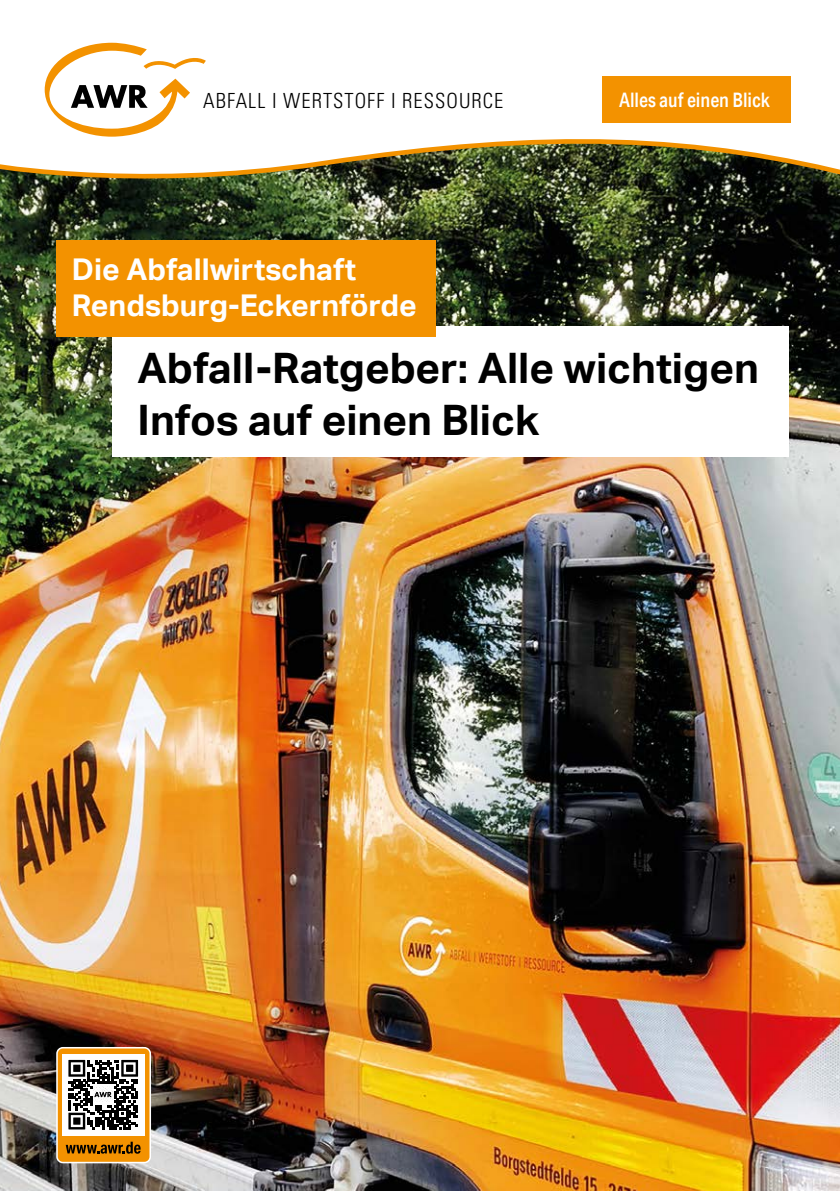
<style>
.page{position:relative;width:840px;height:1191px;background:#fff}
.page>*{position:absolute;margin:0;border:0;box-sizing:border-box;transform-origin:0 0}
.t1{font:700 42px/52px "Aktiv Grotesk";color:#000}
.t2{font:700 30px/36px "Aktiv Grotesk";color:#fff}
.t3{font:300 condensed 20.8px "Univers";letter-spacing:.05em;color:#000}
.t4{font:500 20px "Aktiv Grotesk Cd";color:#fff}
</style>
<div class="page">
<img style="left:0;top:180px;width:839px;height:1011px">
<img style="left:0;top:139px;width:839px;height:41px">
<svg style="left:45px;top:43px;width:161px;height:94px"></svg>
<div style="left:112px;top:326px;width:676px;height:130px;background:#fff"></div>
<div style="left:57px;top:240px;width:379px;height:96px;background:#f39200"></div>
<svg style="left:56px;top:1047px;width:95px;height:116px"></svg>
<img style="left:94px;top:1086px;width:19px;height:17px">
<div style="left:601px;top:77px;width:189px;height:46px;background:#f39200"></div>
<p class="t3" style="left:203px;top:88px;width:301px">ABFALL I WERTSTOFF I RESSOURCE</p>
<p class="t2" style="left:72px;top:251px;width:346px">Die Abfallwirtschaft<br>Rendsburg-Eckernförde</p>
<p class="t4" style="left:618px;top:88px;width:152px">Alles auf einen Blick</p>
<p class="t1" style="left:137px;top:342px;width:622px">Abfall-Ratgeber: Alle wichtigen<br>Infos auf einen Blick</p>
</div>
